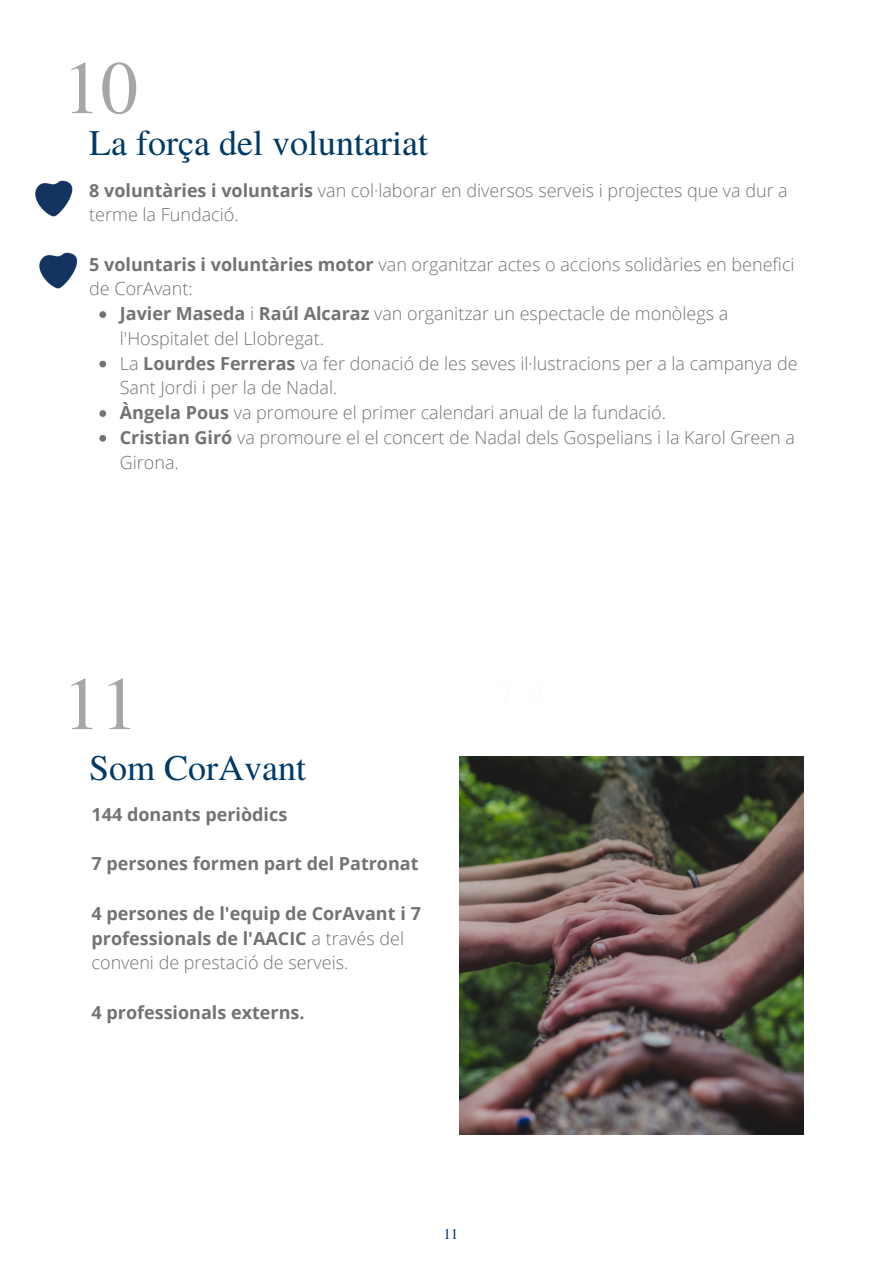
<style>
.page{position:relative;width:893px;height:1264px;background:#fff}
.page>*{position:absolute;margin:0;border:0;box-sizing:border-box;transform-origin:0 0}
.t1{font:75px "Te X Gyre Termes";color:#a6a6a6}
.t2{font:36px "Te X Gyre Termes";color:#003a67}
.t3{font:300 18px/24.8px "Open Sans";color:#737373}
.t4{font:700 18px/24.8px "Open Sans";color:#737373}
.t5{font:15px "Te X Gyre Termes";color:#003a67}
.s1{font-weight:700}
.s2{font-weight:300}
</style>
<div class="page">
<img style="left:459px;top:756px;width:344px;height:378px">
<svg style="left:99px;top:311px;width:7px;height:7px"></svg>
<svg style="left:99px;top:361px;width:7px;height:6px"></svg>
<svg style="left:99px;top:410px;width:7px;height:7px"></svg>
<svg style="left:99px;top:435px;width:7px;height:6px"></svg>
<img style="left:35px;top:180px;width:38px;height:37px">
<img style="left:39px;top:252px;width:39px;height:37px">
<p class="t1" style="left:63px;top:34px;width:76px">10</p>
<p class="t2" style="left:89px;top:117px;width:340px">La força del voluntariat</p>
<p class="t3" style="left:89px;top:177px;width:700px"><span class="s1">8 voluntàries i voluntaris</span> van col·laborar en diversos serveis i projectes que va dur a terme la Fundació.</p>
<p class="t3" style="left:89px;top:251px;width:706px"><span class="s1">5 voluntaris i voluntàries motor</span> van organitzar actes o accions solidàries en benefici de CorAvant:</p>
<p class="t3" style="left:120px;top:301px;width:610px"><span class="s1">Javier Maseda</span> i <span class="s1">Raúl Alcaraz</span> van organitzar un espectacle de monòlegs a l'Hospitalet del Llobregat.</p>
<p class="t3" style="left:120px;top:350px;width:679px">La <span class="s1">Lourdes Ferreras</span> va fer donació de les seves il·lustracions per a la campanya de<br>Sant Jordi i per la de Nadal.</p>
<p class="t3" style="left:120px;top:400px;width:547px"><span class="s1">Àngela Pous</span> va promoure el primer calendari anual de la fundació.</p>
<p class="t3" style="left:120px;top:424px;width:676px"><span class="s1">Cristian Giró</span> va promoure el el concert de Nadal dels Gospelians i la Karol Green a<br>Girona.</p>
<p class="t1" style="left:63px;top:650px;width:76px">11</p>
<p class="t2" style="left:89px;top:742px;width:218px">Som CorAvant</p>
<p class="t4" style="left:92px;top:801px;width:197px">144 donants periòdics</p>
<p class="t4" style="left:92px;top:851px;width:328px">7 persones formen part del Patronat</p>
<p class="t4" style="left:92px;top:900px;width:331px">4 persones de l'equip de CorAvant i 7 professionals de l'AACIC <span class="s2">a través del conveni de prestació de serveis.</span></p>
<p class="t4" style="left:92px;top:999px;width:214px">4 professionals externs.</p>
<p class="t5" style="left:443px;top:1222px;width:16px">11</p>
</div>
